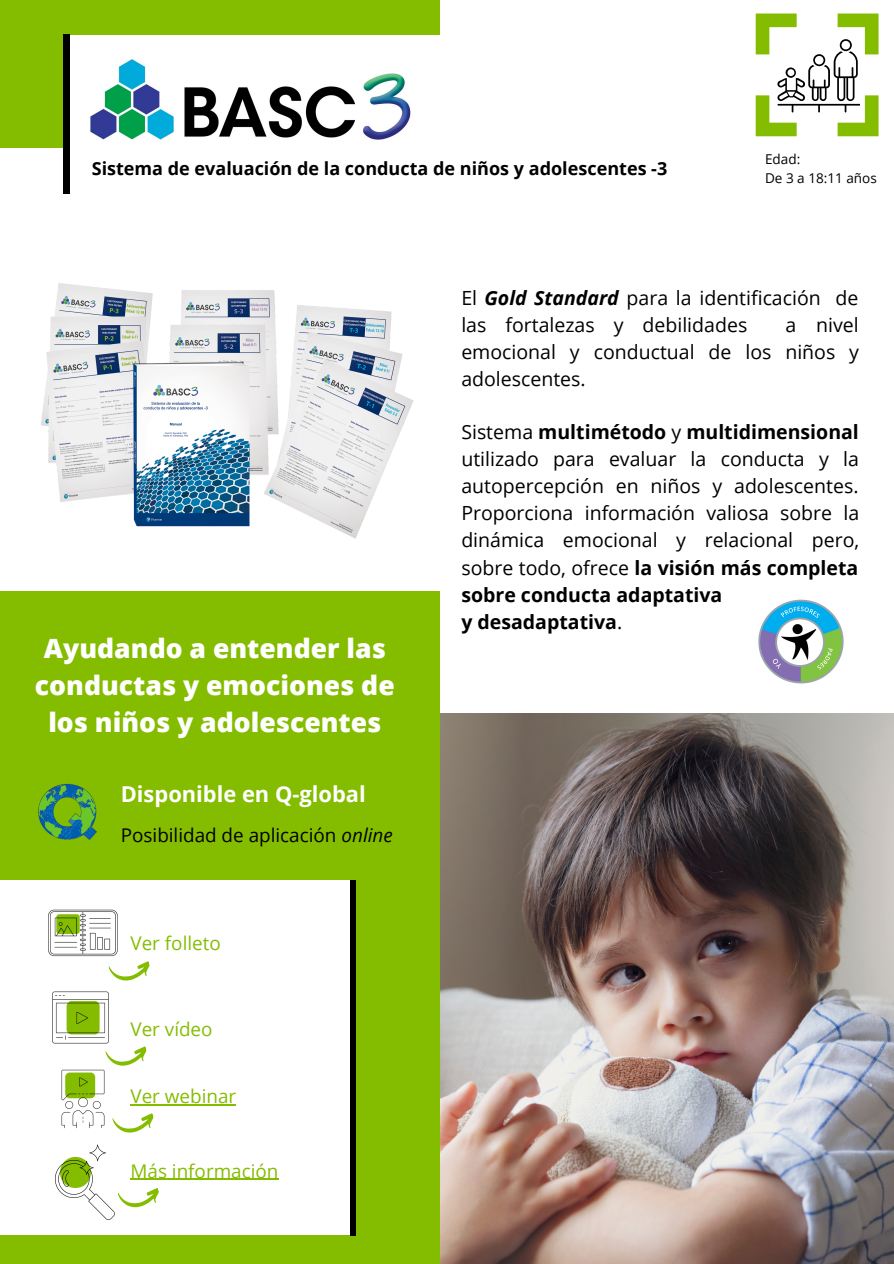
<style>
.page{position:relative;width:894px;height:1264px;background:#fff}
.page>*{position:absolute;margin:0;border:0;box-sizing:border-box;transform-origin:0 0}
.t1{font:800 26.55px/37.2px "Open Sans";color:#fff;text-align:center}
.t2{font:700 21.9px "Open Sans";color:#fff}
.t3{font:19.5px/27px "Open Sans";color:#000;text-align:justify}
.t4{font:700 19.5px "Open Sans";color:#000}
.t5{font:18.9px "Open Sans";color:#84bd00}
.t6{font:18.9px "Open Sans";color:#000}
.t7{font:700 18px "Open Sans";color:#000}
.t8{font:13.5px "Open Sans";color:#000}
.s1{font-style:italic}
.s2{font-weight:700;font-style:italic}
.s3{font-weight:700}
.s4{font-weight:400}
</style>
<div class="page">
<svg style="left:755px;top:14px;width:123px;height:122px"></svg>
<img style="left:439px;top:713px;width:454px;height:550px">
<img style="left:41px;top:283px;width:373px;height:256px">
<div style="left:0;top:0;width:440px;height:147px;background:#84bd00"></div>
<div style="left:66px;top:35px;width:568px;height:159px;background:#fff"></div>
<div style="left:64px;top:35px;width:5px;height:158px;background:#000"></div>
<div style="left:0;top:591px;width:439px;height:672px;background:#84bd00"></div>
<img style="left:38px;top:784px;width:59px;height:56px">
<div style="left:0;top:879px;width:350px;height:355px;background:#fff"></div>
<div style="left:350px;top:880px;width:6px;height:354px;background:#000"></div>
<img style="left:90px;top:59px;width:321px;height:81px">
<img style="left:48px;top:909px;width:70px;height:48px">
<svg style="left:108px;top:955px;width:42px;height:26px"></svg>
<img style="left:52px;top:979px;width:66px;height:65px">
<svg style="left:105px;top:1040px;width:42px;height:26px"></svg>
<img style="left:61px;top:1064px;width:56px;height:65px">
<hr style="left:130px;top:1104px;width:106px;height:1px;background:#84bd00">
<svg style="left:112px;top:1107px;width:42px;height:26px"></svg>
<img style="left:55px;top:1144px;width:60px;height:75px">
<hr style="left:130px;top:1178px;width:148px;height:1px;background:#84bd00">
<svg style="left:118px;top:1188px;width:41px;height:20px"></svg>
<img style="left:758px;top:599px;width:86px;height:85px">
<p class="t7" style="left:92px;top:156px;width:577px">Sistema de evaluación de la conducta de niños y adolescentes -3</p>
<p class="t8" style="left:764px;top:149px;width:37px">Edad:</p>
<p class="t8" style="left:764px;top:168px;width:113px">De 3 a 18:11 años</p>
<p class="t1" style="left:35px;top:629px;width:361px">Ayudando a entender las conductas y emociones de los niños y adolescentes</p>
<p class="t2" style="left:121px;top:778px;width:246px">Disponible en Q-global</p>
<p class="t6" style="left:121px;top:822px;width:273px">Posibilidad de aplicación <span class="s1">online</span></p>
<p class="t5" style="left:130px;top:930px;width:92px">Ver folleto</p>
<p class="t5" style="left:130px;top:1015px;width:84px">Ver vídeo</p>
<p class="t5" style="left:130px;top:1082px;width:107px">Ver webinar</p>
<p class="t5" style="left:130px;top:1157px;width:149px">Más información</p>
<p class="t3" style="left:461px;top:284px;width:398px">El <span class="s2">Gold Standard</span> para la identificación de las fortalezas y debilidades</p>
<p class="t3" style="left:461px;top:311px;width:399px;text-indent:324px">a nivel emocional y conductual de los niños y adolescentes.</p>
<p class="t3" style="left:461px;top:418px;width:399px">Sistema <span class="s3">multimétodo</span> y <span class="s3">multidimensional </span>utilizado para evaluar la conducta y la autopercepción en niños y adolescentes.<br>Proporciona información valiosa sobre la dinámica emocional y relacional pero, sobre todo, ofrece <span class="s3">la visión más completa sobre conducta adaptativa</span></p>
<p class="t4" style="left:461px;top:607px;width:162px">y desadaptativa<span class="s4">.</span></p>
</div>
